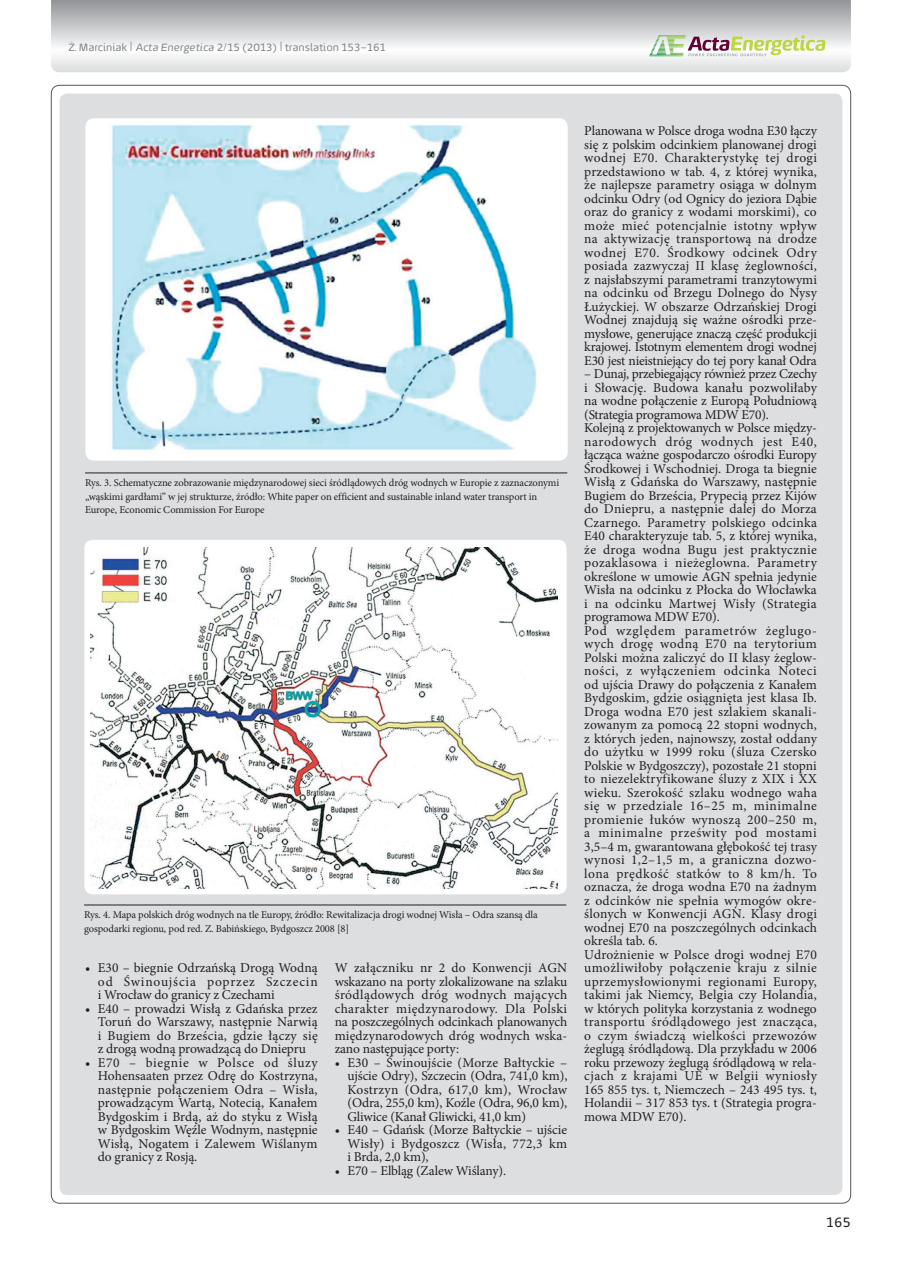
<style>
.page{position:relative;width:902px;height:1263px;background:#fff}
.page>*{position:absolute;margin:0;border:0;box-sizing:border-box;transform-origin:0 0}
.polski_body{font:13.5px/13.5px "Minion Pro";letter-spacing:-.005em;color:#231f20;text-align:justify}
.t1{font:13.5px "Energa";color:#231f20}
.polski_podpis_rysunk{font:10.5px/13.5px "Minion Pro";letter-spacing:-.01em;color:#231f20}
.polski_body-2{font:10.5px "Energa";letter-spacing:-.01em;color:#808285}
.s1{font-size:13.5px}
.s2{font-style:italic}
</style>
<div class="page">
<div style="left:60px;top:94px;width:782px;height:1101px;background:#dddee0;border-radius:8px"></div>
<svg style="left:51px;top:0;width:799px;height:72px"></svg>
<svg style="left:649px;top:35px;width:176px;height:21px"></svg>
<div style="left:85px;top:118px;width:482px;height:343px;background:#fff;border-radius:9px"></div>
<img style="left:111px;top:125px;width:426px;height:325px">
<hr style="left:85px;top:473px;width:482px;height:1px;background:#231f20">
<div style="left:84px;top:540px;width:482px;height:354px;background:#fff;border-radius:9px"></div>
<img style="left:91px;top:547px;width:466px;height:342px">
<hr style="left:84px;top:905px;width:482px;height:1px;background:#231f20">
<p class="polski_body-2" style="left:68px;top:41px;width:319px">Ż. Marciniak <span class="s1">|</span> <span class="s2">Acta Energetica</span> 2/15 (2013) <span class="s1">|</span> translation 153–161</p>
<p class="polski_podpis_rysunk" style="left:85px;top:476px;width:475px">Rys. 3. Schematyczne zobrazowanie międzynarodowej sieci śródlądowych dróg wodnych w Europie z zaznaczonymi „wąskimi gardłami” w jej strukturze, źródło: White paper on efficient and sustainable inland water transport in<br>Europe, Economic Commission For Europe</p>
<p class="polski_podpis_rysunk" style="left:84px;top:908px;width:455px">Rys. 4. Mapa polskich dróg wodnych na tle Europy, źródło: Rewitalizacja drogi wodnej Wisła – Odra szansą dla gospodarki regionu, pod red. Z. Babińskiego, Bydgoszcz 2008 [8]</p>
<p class="polski_body" style="left:98px;top:961px;width:221px;text-indent:-13px">• E30 – biegnie Odrzańską Drogą Wodną od Świnoujścia poprzez Szczecin i Wrocław do granicy z Czechami</p>
<p class="polski_body" style="left:98px;top:1002px;width:221px;text-indent:-13px">• E40 – prowadzi Wisłą z Gdańska przez Toruń do Warszawy, następnie Narwią i Bugiem do Brześcia, gdzie łączy się z drogą wodną prowadzącą do Dniepru</p>
<p class="polski_body" style="left:98px;top:1056px;width:221px;text-indent:-13px">• E70 – biegnie w Polsce od śluzy Hohensaaten przez Odrę do Kostrzyna, następnie połączeniem Odra – Wisła, prowadzącym Wartą, Notecią, Kanałem Bydgoskim i Brdą, aż do styku z Wisłą w Bydgoskim Węźle Wodnym, następnie Wisłą, Nogatem i Zalewem Wiślanym do granicy z Rosją.</p>
<p class="polski_body" style="left:334px;top:961px;width:234px">W załączniku nr 2 do Konwencji AGN wskazano na porty zlokalizowane na szlaku śródlądowych dróg wodnych mających charakter międzynarodowy. Dla Polski na poszczególnych odcinkach planowanych międzynarodowych dróg wodnych wska&shy;zano następujące porty:</p>
<p class="polski_body" style="left:347px;top:1056px;width:221px;text-indent:-13px">• E30 – Świnoujście (Morze Bałtyckie – ujście Odry), Szczecin (Odra, 741,0 km), Kostrzyn (Odra, 617,0 km), Wrocław (Odra, 255,0 km), Koźle (Odra, 96,0 km), Gliwice (Kanał Gliwicki, 41,0 km)</p>
<p class="polski_body" style="left:347px;top:1123px;width:221px;text-indent:-13px">• E40 – Gdańsk (Morze Bałtyckie – ujście Wisły) i Bydgoszcz (Wisła, 772,3 km i Brda, 2,0 km),</p>
<p class="polski_body" style="left:334px;top:1164px;width:173px">• E70 – Elbląg (Zalew Wiślany).</p>
<p class="polski_body" style="left:584px;top:124px;width:234px">Planowana w Polsce droga wodna E30 łączy się z polskim odcinkiem planowanej drogi wodnej E70. Charakterystykę tej drogi przedstawiono w tab. 4, z której wynika, że najlepsze parametry osiąga w dolnym odcinku Odry (od Ognicy do jeziora Dąbie oraz do granicy z wodami morskimi), co może mieć potencjalnie istotny wpływ na aktywizację transportową na drodze wodnej E70. Środkowy odcinek Odry posiada zazwyczaj II klasę żeglowności, z najsłabszymi parametrami tranzytowymi na odcinku od Brzegu Dolnego do Nysy Łużyckiej. W obszarze Odrzańskiej Drogi Wodnej znajdują się ważne ośrodki prze&shy;mysłowe, generujące znaczą część produkcji krajowej. Istotnym elementem drogi wodnej E30 jest nieistniejący do tej pory kanał Odra</p>
<p class="polski_body" style="left:584px;top:367px;width:234px">– Dunaj, przebiegający również przez Czechy i Słowację. Budowa kanału pozwoliłaby na wodne połączenie z Europą Południową (Strategia programowa MDW E70).</p>
<p class="polski_body" style="left:584px;top:421px;width:234px">Kolejną z projektowanych w Polsce między&shy;narodowych dróg wodnych jest E40, łącząca ważne gospodarczo ośrodki Europy Środkowej i Wschodniej. Droga ta biegnie Wisłą z Gdańska do Warszawy, następnie Bugiem do Brześcia, Prypecią przez Kijów do Dniepru, a następnie dalej do Morza Czarnego. Parametry polskiego odcinka E40 charakteryzuje tab. 5, z której wynika, że droga wodna Bugu jest praktycznie pozaklasowa i nieżeglowna. Parametry określone w umowie AGN spełnia jedynie Wisła na odcinku z Płocka do Włocławka i na odcinku Martwej Wisły (Strategia programowa MDW E70).</p>
<p class="polski_body" style="left:584px;top:624px;width:234px">Pod względem parametrów żeglugo&shy;wych drogę wodną E70 na terytorium Polski można zaliczyć do II klasy żeglow&shy;ności, z wyłączeniem odcinka Noteci od ujścia Drawy do połączenia z Kanałem Bydgoskim, gdzie osiągnięta jest klasa Ib.<br>Droga wodna E70 jest szlakiem skanali&shy;zowanym za pomocą 22 stopni wodnych, z których jeden, najnowszy, został oddany do użytku w 1999 roku (śluza Czersko Polskie w Bydgoszczy), pozostałe 21 stopni to niezelektryfikowane śluzy z XIX i XX wieku. Szerokość szlaku wodnego waha się w przedziale 16–25 m, minimalne promienie łuków wynoszą 200–250 m, a minimalne prześwity pod mostami 3,5–4 m, gwarantowana głębokość tej trasy wynosi 1,2–1,5 m, a graniczna dozwo&shy;lona prędkość statków to 8 km/h. To oznacza, że droga wodna E70 na żadnym z odcinków nie spełnia wymogów okre&shy;ślonych w Konwencji AGN. Klasy drogi wodnej E70 na poszczególnych odcinkach określa tab. 6.</p>
<p class="polski_body" style="left:584px;top:948px;width:234px">Udrożnienie w Polsce drogi wodnej E70 umożliwiłoby połączenie kraju z silnie uprzemysłowionymi regionami Europy, takimi jak Niemcy, Belgia czy Holandia, w których polityka korzystania z wodnego transportu śródlądowego jest znacząca, o czym świadczą wielkości przewozów żeglugą śródlądową. Dla przykładu w 2006 roku przewozy żeglugą śródlądową w rela&shy;cjach z krajami UE w Belgii wyniosły 165 855 tys. t, Niemczech – 243 495 tys. t, Holandii – 317 853 tys. t (Strategia progra&shy;mowa MDW E70).</p>
<p class="t1" style="left:825px;top:1213px;width:26px">165</p>
</div>
